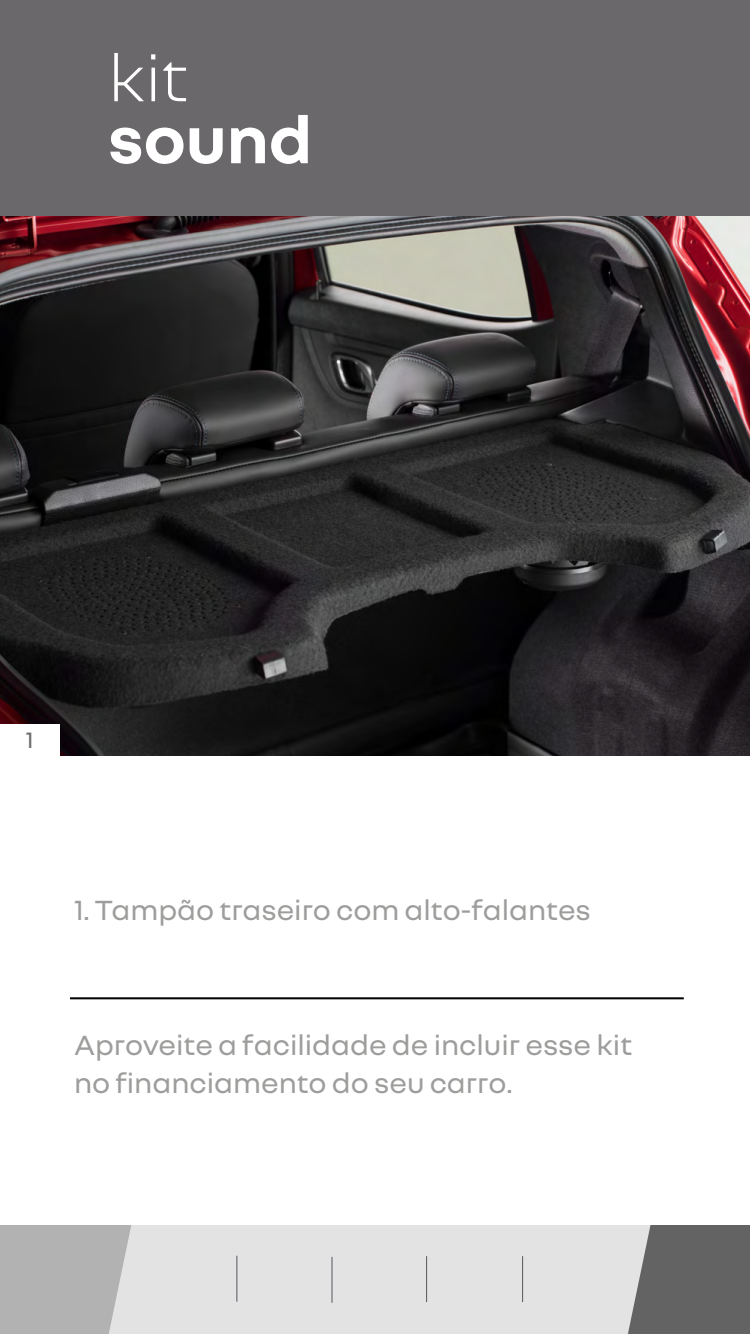
<style>
.page{position:relative;width:750px;height:1334px;background:#fff}
.page>*{position:absolute;margin:0;border:0;box-sizing:border-box;transform-origin:0 0}
.t1{font:700 70px "Nouvel R";color:#fff}
.t2{font:300 70px "Nouvel R";color:#fff}
.t3{font:30px/38px "Nouvel R";color:#9d9d9c}
.t4{font:24px "Nouvel R";color:#6b686b}
</style>
<div class="page">
<div style="left:0;top:1225px;width:179px;height:109px;background:#b3b2b2"></div>
<div style="left:109px;top:1225px;width:519px;height:109px;background:#e3e3e3"></div>
<svg style="left:628px;top:1225px;width:122px;height:109px"></svg>
<hr style="left:426px;top:1256px;width:1px;height:46px;background:#5f6369">
<hr style="left:522px;top:1256px;width:1px;height:46px;background:#5f6369">
<hr style="left:331px;top:1257px;width:2px;height:46px;background:#5f6369">
<hr style="left:236px;top:1256px;width:1px;height:46px;background:#5f6369">
<hr style="left:70px;top:997px;width:614px;height:2px;background:#020203">
<img style="left:0;top:216px;width:750px;height:540px">
<div style="left:0;top:724px;width:60px;height:32px;background:#fff"></div>
<div style="left:0;top:0;width:750px;height:216px;background:#6b686b"></div>
<h1 class="t2" style="left:108px;top:34px;width:82px">kit</h1>
<h1 class="t1" style="left:108px;top:95px;width:206px">sound</h1>
<p class="t4" style="left:26px;top:724px;width:9px">1</p>
<p class="t3" style="left:74px;top:890px;width:518px">1. Tampão traseiro com alto-falantes</p>
<p class="t3" style="left:74px;top:1024px;width:560px">Aproveite a facilidade de incluir esse kit no financiamento do seu carro.</p>
</div>
